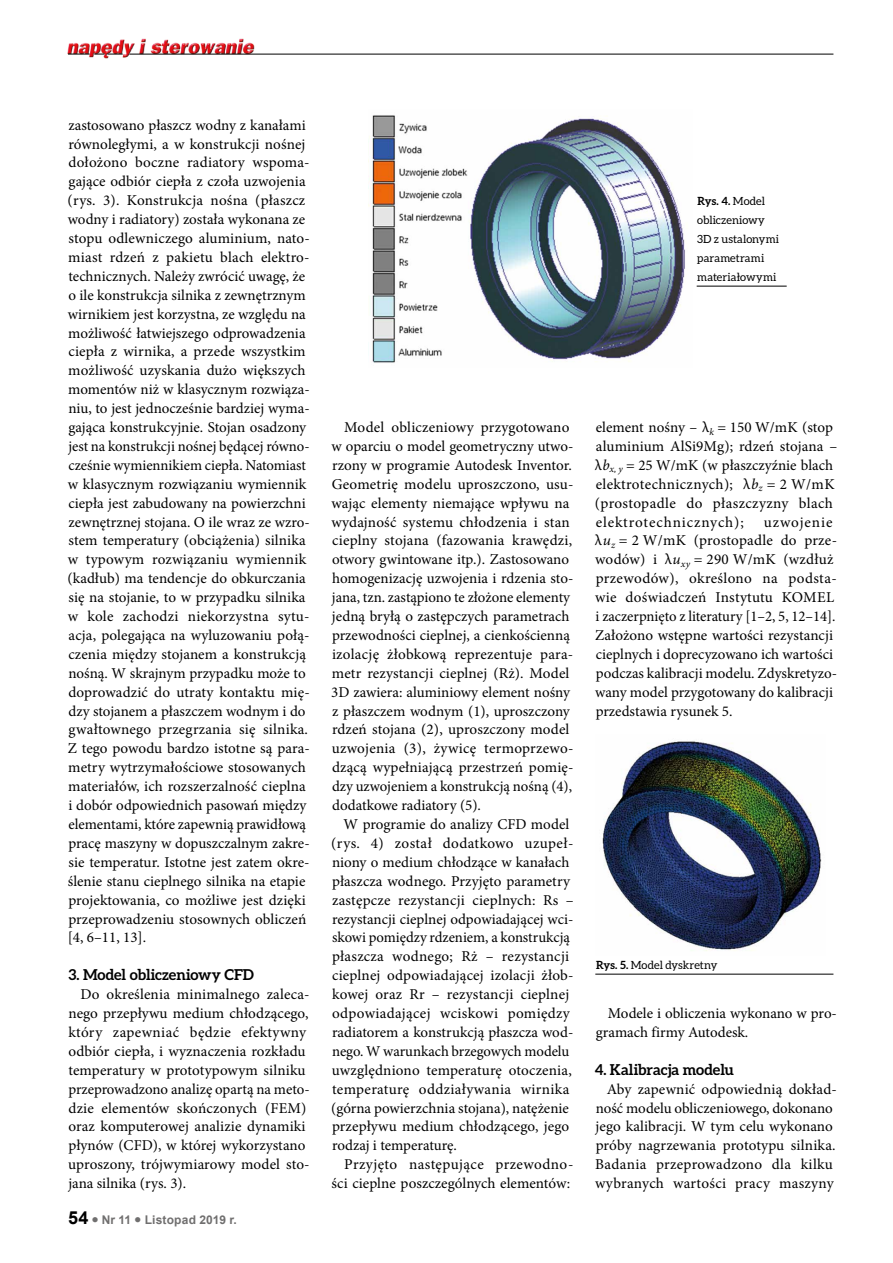
<style>
.page{position:relative;width:893px;height:1263px;background:#fff}
.page>*{position:absolute;margin:0;border:0;box-sizing:border-box;transform-origin:0 0}
.t1{font:15px/18.9px "Minion Pro";letter-spacing:.005em;color:#000}
.t2{font:700 15px "Aleo";color:#000}
.t3{font:700 12px "Arial";letter-spacing:.015em;color:#706f6f}
.t4{font:11.25px/18.9px "Aleo";letter-spacing:.005em;color:#000}
.s1{font-size:18px;color:#000}
.s2{font-weight:700}
.s3{font-style:italic}
</style>
<div class="page">
<img style="left:67px;top:38px;width:190px;height:21px">
<hr style="left:129px;top:54px;width:704px;height:1px;background:#000">
<svg style="left:68px;top:54px;width:55px;height:1px"></svg>
<hr style="left:697px;top:286px;width:90px;height:1px;background:#000">
<img style="left:369px;top:115px;width:316px;height:248px">
<img style="left:602px;top:741px;width:220px;height:210px">
<hr style="left:595px;top:974px;width:238px;height:1px;background:#000">
<p class="t1" style="left:68px;top:115px;width:244px">zastosowano płaszcz wodny z kanałami równoległymi, a w konstrukcji nośnej dołożono boczne radiatory wspoma&shy;gające odbiór ciepła z czoła uzwojenia (rys. 3). Konstrukcja nośna (płaszcz wodny i radiatory) została wykonana ze stopu odlewniczego aluminium, nato&shy;miast rdzeń z pakietu blach elektro&shy;technicznych. Należy zwrócić uwagę, że o ile konstrukcja silnika z zewnętrznym wirnikiem jest korzystna, ze względu na możliwość łatwiejszego odprowadzenia ciepła z wirnika, a przede wszystkim możliwość uzyskania dużo większych momentów niż w klasycznym rozwiąza&shy;niu, to jest jednocześnie bardziej wyma&shy;gająca konstrukcyjnie. Stojan osadzony jest na konstrukcji nośnej będącej równo&shy;cześnie wymiennikiem ciepła. Natomiast w klasycznym rozwiązaniu wymiennik ciepła jest zabudowany na powierzchni zewnętrznej stojana. O ile wraz ze wzro&shy;stem temperatury (obciążenia) silnika w typowym rozwiązaniu wymiennik (kadłub) ma tendencje do obkurczania się na stojanie, to w przypadku silnika w kole zachodzi niekorzystna sytu&shy;acja, polegająca na wyluzowaniu połą&shy;czenia między stojanem a konstrukcją nośną. W skrajnym przypadku może to doprowadzić do utraty kontaktu mię&shy;dzy stojanem a płaszczem wodnym i do gwałtownego przegrzania się silnika.<br>Z tego powodu bardzo istotne są para&shy;metry wytrzymałościowe stosowanych materiałów, ich rozszerzalność cieplna i dobór odpowiednich pasowań między elementami, które zapewnią prawidłową pracę maszyny w dopuszczalnym zakre&shy;sie temperatur. Istotne jest zatem okre&shy;ślenie stanu cieplnego silnika na etapie projektowania, co możliwe jest dzięki przeprowadzeniu stosownych obliczeń [4, 6–11, 13].</p>
<p class="t2" style="left:68px;top:966px;width:187px">3. Model obliczeniowy CFD</p>
<p class="t1" style="left:68px;top:985px;width:243px;text-indent:12px">Do określenia minimalnego zaleca&shy;nego przepływu medium chłodzącego, który zapewniać będzie efektywny odbiór ciepła, i wyznaczenia rozkładu temperatury w prototypowym silniku przeprowadzono analizę opartą na meto&shy;dzie elementów skończonych (FEM) oraz komputerowej analizie dynamiki płynów (CFD), w której wykorzystano uproszony, trójwymiarowy model sto&shy;jana silnika (rys. 3).</p>
<p class="t3" style="left:68px;top:1212px;width:170px"><span class="s1">54</span> ● Nr 11 ● Listopad 2019 r.</p>
<p class="t4" style="left:697px;top:192px;width:84px"><span class="s2">Rys. 4.</span> Model obliczeniowy<br>3D z ustalonymi parametrami materiałowymi</p>
<p class="t1" style="left:331px;top:418px;width:244px;text-indent:13px">Model obliczeniowy przygotowano w oparciu o model geometryczny utwo&shy;rzony w programie Autodesk Inventor.<br>Geometrię modelu uproszczono, usu&shy;wając elementy niemające wpływu na wydajność systemu chłodzenia i stan cieplny stojana (fazowania krawędzi, otwory gwintowane itp.). Zastosowano homogenizację uzwojenia i rdzenia sto&shy;jana, tzn. zastąpiono te złożone elementy jedną bryłą o zastępczych parametrach przewodności cieplnej, a cienkościenną izolację żłobkową reprezentuje para&shy;metr rezystancji cieplnej (Rż). Model 3D zawiera: aluminiowy element nośny z płaszczem wodnym (1), uproszczony rdzeń stojana (2), uproszczony model uzwojenia (3), żywicę termoprzewo&shy;dzącą wypełniającą przestrzeń pomię&shy;dzy uzwojeniem a konstrukcją nośną (4), dodatkowe radiatory (5).</p>
<p class="t1" style="left:331px;top:815px;width:244px;text-indent:12px">W programie do analizy CFD model (rys. 4) został dodatkowo uzupeł&shy;niony o medium chłodzące w kanałach płaszcza wodnego. Przyjęto parametry zastępcze rezystancji cieplnych: Rs – rezystancji cieplnej odpowiadającej wci&shy;skowi pomiędzy rdzeniem, a konstrukcją płaszcza wodnego; Rż – rezystancji cieplnej odpowiadającej izolacji żłob&shy;kowej oraz Rr – rezystancji cieplnej odpowiadającej wciskowi pomiędzy radiatorem a konstrukcją płaszcza wod&shy;nego. W warunkach brzegowych modelu uwzględniono temperaturę otoczenia, temperaturę oddziaływania wirnika (górna powierzchnia stojana), natężenie przepływu medium chłodzącego, jego rodzaj i temperaturę.</p>
<p class="t1" style="left:331px;top:1155px;width:243px;text-align:right">Przyjęto następujące przewodno&shy;ści cieplne poszczególnych elementów:</p>
<p class="t1" style="left:595px;top:418px;width:244px">element nośny – λ<sub>k</sub> = 150 W/mK (stop aluminium AlSi9Mg); rdzeń stojana – λ<span class="s3">b</span><sub>x,</sub> <sub>y</sub> = 25 W/mK (w płaszczyźnie blach elektrotechnicznych); λ<span class="s3">b</span><sub>z</sub> = 2 W/mK (prostopadle do płaszczyzny blach elektrotechnicznych);</p>
<p class="t1" style="left:595px;top:512px;width:244px;text-indent:169px">uzwojenie λ<span class="s3">u</span><sub>z</sub> = 2 W/mK (prostopadle do prze&shy;wodów) i λ<span class="s3">u</span><sub>xy</sub> = 290 W/mK (wzdłuż przewodów), określono na podsta&shy;wie doświadczeń Instytutu KOMEL i zaczerpnięto z literatury [1–2, 5, 12–14].<br>Założono wstępne wartości rezystancji cieplnych i doprecyzowano ich wartości podczas kalibracji modelu. Zdyskretyzo&shy;wany model przygotowany do kalibracji przedstawia rysunek 5.</p>
<p class="t4" style="left:596px;top:955px;width:123px"><span class="s2">Rys. 5.</span> Model dyskretny</p>
<p class="t1" style="left:596px;top:1004px;width:243px;text-indent:12px">Modele i obliczenia wykonano w pro&shy;gramach firmy Autodesk.</p>
<p class="t2" style="left:595px;top:1061px;width:141px">4. Kalibracja modelu</p>
<p class="t1" style="left:595px;top:1079px;width:243px;text-indent:12px">Aby zapewnić odpowiednią dokład&shy;ność modelu obliczeniowego, dokonano jego kalibracji. W tym celu wykonano próby nagrzewania prototypu silnika.<br>Badania przeprowadzono dla kilku wybranych wartości pracy maszyny</p>
</div>
